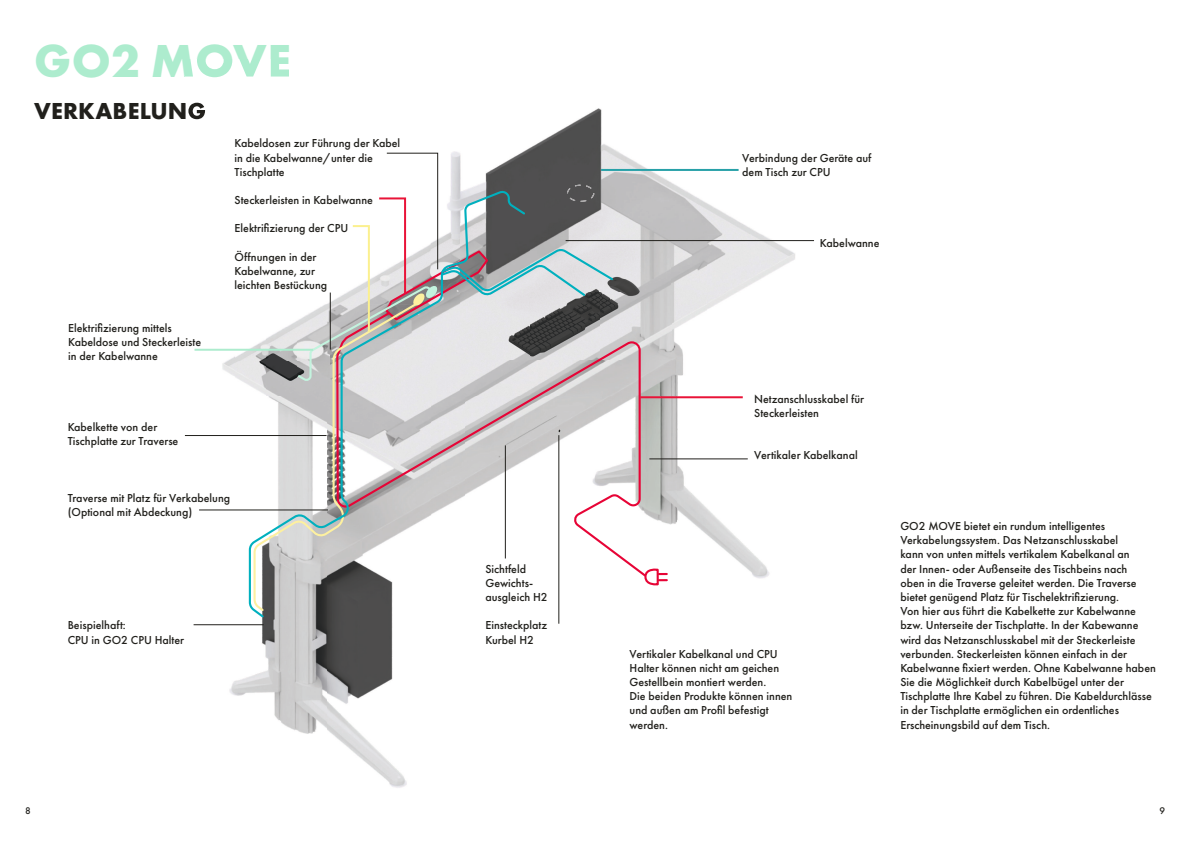
<style>
.page{position:relative;width:1191px;height:842px;background:#fff}
.page>*{position:absolute;margin:0;border:0;box-sizing:border-box;transform-origin:0 0}
.t1{font:700 48px "Futura PT";letter-spacing:.005em;color:#adecce}
.t2{font:700 24px "Futura PT";letter-spacing:.01em;color:#21201c}
.t3{font:500 12px/14.2px "Futura PT";color:#21201c}
.t4{font:500 10px "Futura PT";color:#21201c}
</style>
<div class="page">
<img style="left:454px;top:108px;width:306px;height:126px">
<img style="left:676px;top:234px;width:138px;height:345px">
<img style="left:193px;top:348px;width:62px;height:348px">
<img style="left:326px;top:619px;width:81px;height:169px">
<img style="left:255px;top:619px;width:71px;height:115px">
<img style="left:559px;top:395px;width:117px;height:229px">
<img style="left:188px;top:103px;width:17px;height:16px">
<img style="left:186px;top:60px;width:103px;height:17px">
<img style="left:615px;top:223px;width:91px;height:172px">
<img style="left:235px;top:348px;width:13px;height:47px">
<svg style="left:527px;top:311px;width:121px;height:267px"></svg>
<svg style="left:643px;top:568px;width:24px;height:56px"></svg>
<svg style="left:248px;top:322px;width:279px;height:297px"></svg>
<hr style="left:640px;top:396px;width:102px;height:2px;background:#e91438">
<hr style="left:185px;top:435px;width:141px;height:1px;background:#21201c">
<hr style="left:194px;top:349px;width:119px;height:2px;background:#adecce">
<hr style="left:199px;top:509px;width:129px;height:1px;background:#21201c">
<hr style="left:194px;top:624px;width:70px;height:1px;background:#21201c">
<hr style="left:601px;top:169px;width:137px;height:2px;background:#28a1a8">
<hr style="left:565px;top:240px;width:249px;height:1px;background:#21201c">
<hr style="left:649px;top:458px;width:98px;height:1px;background:#21201c">
<svg style="left:295px;top:152px;width:320px;height:232px"></svg>
<hr style="left:330px;top:293px;width:1px;height:57px;background:#21201c">
<hr style="left:505px;top:445px;width:1px;height:113px;background:#21201c">
<hr style="left:558px;top:435px;width:1px;height:189px;background:#21201c">
<h1 class="t1" style="left:34px;top:30px;width:258px">GO2 MOVE</h1>
<h2 class="t2" style="left:34px;top:96px;width:173px">VERKABELUNG</h2>
<p class="t3" style="left:68px;top:321px;width:135px">Elektrifizierung mittels<br>Kabeldose und Steckerleiste in der Kabelwanne</p>
<p class="t3" style="left:68px;top:420px;width:112px">Kabelkette von der<br>Tischplatte zur Traverse</p>
<p class="t3" style="left:234px;top:136px;width:167px">Kabeldosen zur Führung der Kabel in die Kabelwanne/unter die<br>Tischplatte</p>
<p class="t3" style="left:234px;top:193px;width:140px">Steckerleisten in Kabelwanne</p>
<p class="t3" style="left:234px;top:221px;width:115px">Elektrifizierung der CPU</p>
<p class="t3" style="left:234px;top:250px;width:94px">Öffnungen in der<br>Kabelwanne, zur leichten Bestückung</p>
<p class="t3" style="left:68px;top:491px;width:164px">Traverse mit Platz für Verkabelung (Optional mit Abdeckung)</p>
<p class="t3" style="left:68px;top:618px;width:118px">Beispielhaft:<br>CPU in GO2 CPU Halter</p>
<p class="t3" style="left:485px;top:562px;width:64px">Sichtfeld<br>Gewichts&shy;ausgleich H2</p>
<p class="t3" style="left:485px;top:618px;width:63px">Einsteckplatz<br>Kurbel H2</p>
<p class="t3" style="left:742px;top:150px;width:131px">Verbindung der Geräte auf dem Tisch zur CPU</p>
<p class="t3" style="left:820px;top:236px;width:61px">Kabelwanne</p>
<p class="t3" style="left:754px;top:391px;width:112px">Netzanschlusskabel für<br>Steckerleisten</p>
<p class="t3" style="left:754px;top:448px;width:105px">Vertikaler Kabelkanal</p>
<p class="t3" style="left:629px;top:647px;width:164px">Vertikaler Kabelkanal und CPU<br>Halter können nicht am geichen<br>Gestellbein montiert werden.<br>Die beiden Produkte können innen und außen am Profil befestigt werden.</p>
<p class="t3" style="left:900px;top:519px;width:257px">GO2 MOVE bietet ein rundum intelligentes Verkabelungssystem. Das Netzanschlusskabel<br>kann von unten mittels vertikalem Kabelkanal an<br>der Innen- oder Außenseite des Tischbeins nach<br>oben in die Traverse geleitet werden. Die Traverse bietet genügend Platz für Tischelektrifizierung.<br>Von hier aus führt die Kabelkette zur Kabelwanne bzw. Unterseite der Tischplatte. In der Kabewanne wird das Netzanschlusskabel mit der Steckerleiste verbunden. Steckerleisten können einfach in der Kabelwanne fixiert werden. Ohne Kabelwanne haben Sie die Möglichkeit durch Kabelbügel unter der Tischplatte Ihre Kabel zu führen. Die Kabeldurchlässe in der Tischplatte ermöglichen ein ordentliches Erscheinungsbild auf dem Tisch.</p>
<p class="t4" style="left:25px;top:804px;width:7px">8</p>
<p class="t4" style="left:1159px;top:804px;width:7px">9</p>
</div>
